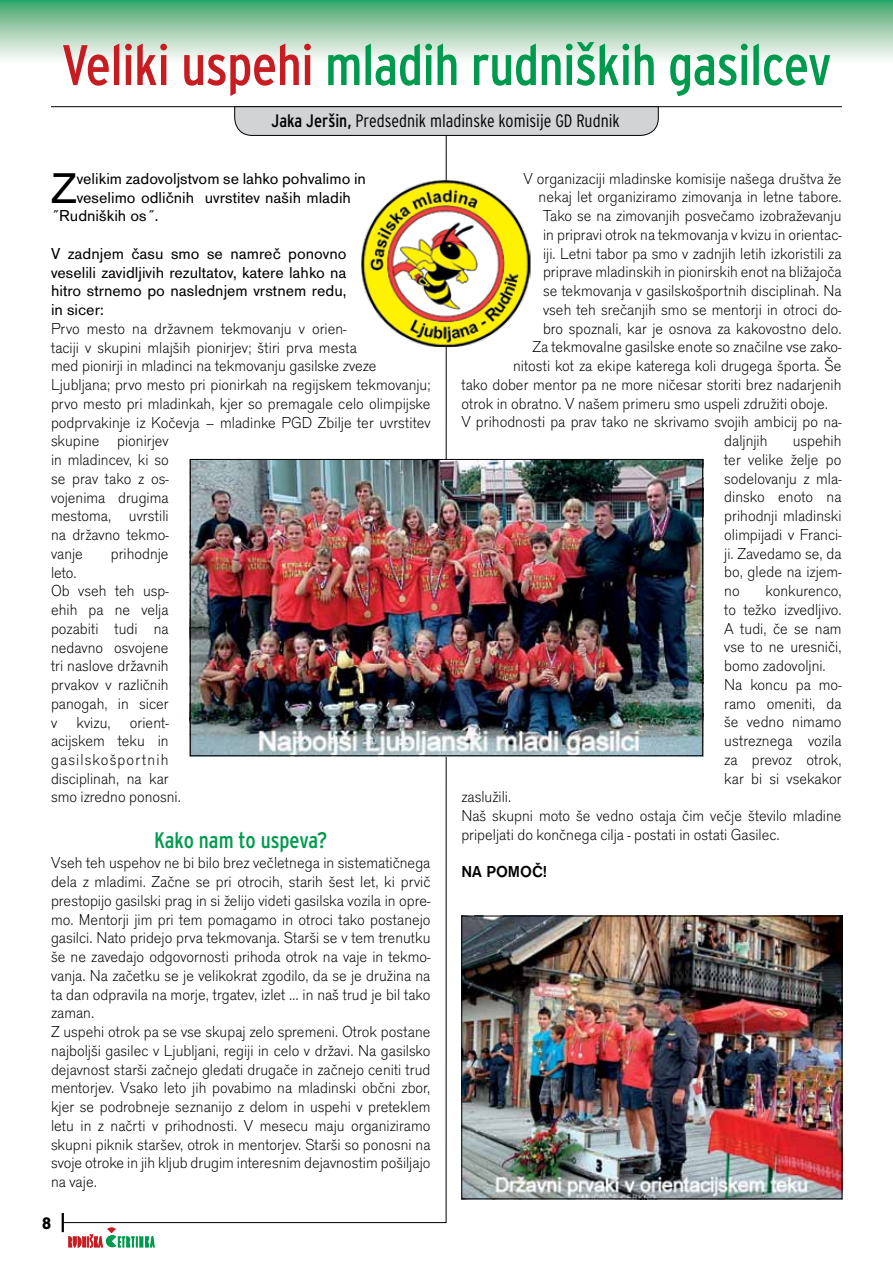
<style>
.page{position:relative;width:893px;height:1263px;background:#fff}
.page>*{position:absolute;margin:0;border:0;box-sizing:border-box;transform-origin:0 0}
.t1{font:57px "Interstate Cond";letter-spacing:-.01em;color:#009a4e}
.t2{font:44.55px "Accius TEE";color:#000}
.t3{font:22.5px "Interstate Cond";color:#009a4e}
.t4{font:300 18px "Interstate Cond";color:#000}
.t5{font:16.5px/18.8px "Accius TEE Ligh";color:#000}
.t6{font:16.5px/18.8px "Accius TEE";color:#000;text-align:justify}
.t7{font:500 16.5px "Accius TEE";color:#000}
.t8{font:900 16.5px "Interstate Cond";color:#000}
.s1{color:#c61d23}
.s2{font-weight:400}
</style>
<div class="page">
<svg style="left:0;top:0;width:892px;height:59px;background:#9cceae"></svg>
<svg style="left:892px;top:0;width:1px;height:59px"></svg>
<hr style="left:51px;top:106px;width:791px;height:1px;background:#000">
<svg style="left:63px;top:106px;width:384px;height:1117px"></svg>
<svg style="left:62px;top:1213px;width:92px;height:35px"></svg>
<svg style="left:234px;top:106px;width:425px;height:30px;background:#c2c3c4"></svg>
<img style="left:361px;top:179px;width:169px;height:168px">
<img style="left:192px;top:461px;width:509px;height:293px">
<div style="left:190px;top:459px;width:513px;height:297px;border:1px solid #000"></div>
<img style="left:463px;top:918px;width:377px;height:279px">
<div style="left:461px;top:916px;width:381px;height:283px;border:1px solid #000"></div>
<h1 class="t1" style="left:62px;top:33px;width:771px"><span class="s1">Veliki uspehi</span> mladih rudniπkih gasilcev</h1>
<p class="t4" style="left:271px;top:110px;width:350px"><span class="s2">Jaka Jerπin,</span> Predsednik mladinske komisije GD Rudnik</p>
<h2 class="t2" style="left:51px;top:163px;width:27px">Z</h2>
<p class="t6" style="left:77px;top:169px;width:291px">velikim zadovoljstvom se lahko pohvalimo in</p>
<p class="t6" style="left:77px;top:188px;width:276px">veselimo odličnih uvrstitev naših mladih</p>
<p class="t6" style="left:51px;top:207px;width:109px">˝Rudniških os˝.</p>
<p class="t6" style="left:51px;top:244px;width:297px">V zadnjem času smo se namreč ponovno veselili zavidljivih rezultatov, katere lahko na hitro strnemo po naslednjem vrstnem redu, in sicer:</p>
<p class="t5" style="left:51px;top:319px;width:381px">Prvo mesto na državnem tekmovanju v orien-<br>taciji v skupini mlajših pionirjev; štiri prva mesta<br>med pionirji in mladinci na tekmovanju gasilske zveze Ljubljana; prvo mesto pri pionirkah na regijskem tekmovanju; prvo mesto pri mladinkah, kjer so premagale celo olimpijske podprvakinje iz Kočevja – mladinke PGD Zbilje ter uvrstitev skupine pionirjev<br>in mladincev, ki so<br>se prav tako z os-<br>vojenima drugima<br>mestoma, uvrstili<br>na državno tekmo-<br>vanje</p>
<p class="t5" style="left:111px;top:544px;width:59px">prihodnje</p>
<p class="t5" style="left:51px;top:563px;width:131px">leto.<br>Ob vseh teh usp&shy;ehih pa ne velja pozabiti tudi na nedavno osvojene tri naslove državnih prvakov v različnih panogah, in sicer<br>v kvizu, orient&shy;acijskem teku in gasilskošportnih disciplinah, na kar smo izredno ponosni.</p>
<h3 class="t3" style="left:154px;top:828px;width:175px">Kako nam to uspeva?</h3>
<p class="t5" style="left:51px;top:854px;width:381px">Vseh teh uspehov ne bi bilo brez večletnega in sistematičnega dela z mladimi. Začne se pri otrocih, starih šest let, ki prvič prestopijo gasilski prag in si želijo videti gasilska vozila in opre&shy;mo. Mentorji jim pri tem pomagamo in otroci tako postanejo gasilci. Nato pridejo prva tekmovanja. Starši se v tem trenutku še ne zavedajo odgovornosti prihoda otrok na vaje in tekmo&shy;vanja. Na začetku se je velikokrat zgodilo, da se je družina na ta dan odpravila na morje, trgatev, izlet … in naš trud je bil tako zaman.<br>Z uspehi otrok pa se vse skupaj zelo spremeni. Otrok postane najboljši gasilec v Ljubljani, regiji in celo v državi. Na gasilsko dejavnost starši začnejo gledati drugače in začnejo ceniti trud mentorjev. Vsako leto jih povabimo na mladinski občni zbor, kjer se podrobneje seznanijo z delom in uspehi v preteklem letu in z načrti v prihodnosti. V mesecu maju organiziramo skupni piknik staršev, otrok in mentorjev. Starši so ponosni na svoje otroke in jih kljub drugim interesnim dejavnostim pošiljajo na vaje.</p>
<p class="t8" style="left:42px;top:1214px;width:11px">8</p>
<p class="t5" style="left:524px;top:169px;width:320px">V organizaciji mladinske komisije našega društva že</p>
<p class="t5" style="left:539px;top:188px;width:305px">nekaj let organiziramo zimovanja in letne tabore.</p>
<p class="t5" style="left:543px;top:207px;width:300px">Tako se na zimovanjih posvečamo izobraževanju</p>
<p class="t5" style="left:543px;top:225px;width:300px">in pripravi otrok na tekmovanja v kvizu in orientac-</p>
<p class="t5" style="left:543px;top:244px;width:300px">iji. Letni tabor pa smo v zadnjih letih izkoristili za</p>
<p class="t5" style="left:543px;top:263px;width:300px">priprave mladinskih in pionirskih enot na bližajoča</p>
<p class="t5" style="left:543px;top:282px;width:300px">se tekmovanja v gasilskošportnih disciplinah. Na</p>
<p class="t5" style="left:543px;top:300px;width:300px">vseh teh srečanjih smo se mentorji in otroci do-</p>
<p class="t5" style="left:543px;top:319px;width:300px">bro spoznali, kar je osnova za kakovostno delo.</p>
<p class="t5" style="left:533px;top:338px;width:310px">Za tekmovalne gasilske enote so značilne vse zako-</p>
<p class="t5" style="left:513px;top:357px;width:330px">nitosti kot za ekipe katerega koli drugega športa. Še</p>
<p class="t5" style="left:461px;top:375px;width:382px">tako dober mentor pa ne more ničesar storiti brez nadarjenih</p>
<p class="t5" style="left:461px;top:394px;width:368px">otrok in obratno. V našem primeru smo uspeli združiti oboje.</p>
<p class="t5" style="left:461px;top:413px;width:382px">V prihodnosti pa prav tako ne skrivamo svojih ambicij po na-</p>
<p class="t5" style="left:724px;top:432px;width:45px">daljnjih</p>
<p class="t5" style="left:724px;top:432px;width:119px;text-align:justify;text-indent:69px">uspehih ter velike želje po sodelovanju z mla&shy;dinsko enoto na prihodnji mladinski olimpijadi v Franci&shy;ji. Zavedamo se, da bo, glede na izjem&shy;no</p>
<p class="t5" style="left:724px;top:581px;width:119px;text-indent:41px">konkurenco, to težko izvedljivo.<br>A tudi, če se nam vse to ne uresniči, bomo zadovoljni.<br>Na koncu pa mo&shy;ramo omeniti, da še vedno nimamo ustreznega vozila za prevoz otrok, kar bi si vsekakor</p>
<p class="t5" style="left:461px;top:788px;width:382px">zaslužili.<br>Naš skupni moto še vedno ostaja čim večje število mladine pripeljati do končnega cilja - postati in ostati Gasilec.</p>
<p class="t7" style="left:461px;top:863px;width:87px">NA POMOČ!</p>
</div>
